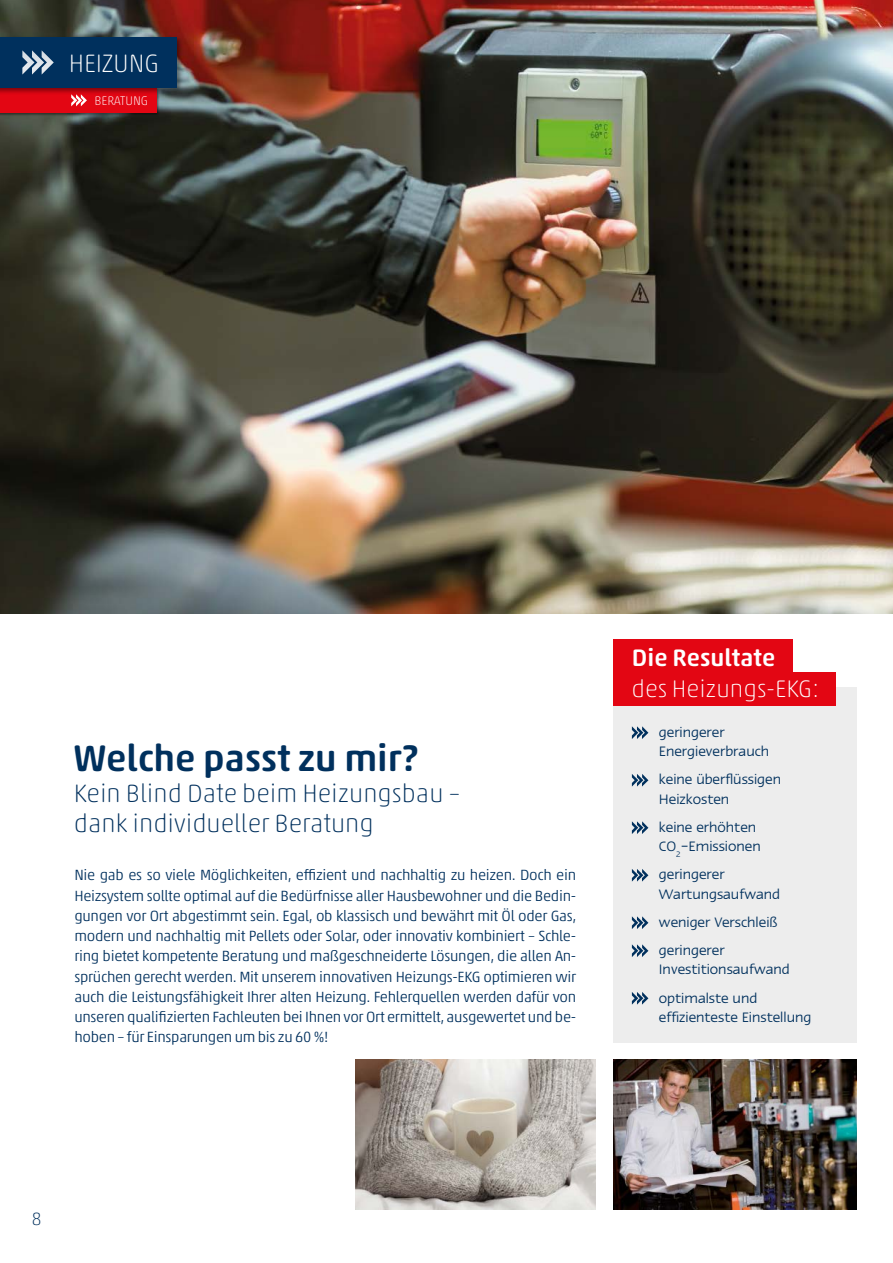
<style>
.page{position:relative;width:893px;height:1263px;background:#fff}
.page>*{position:absolute;margin:0;border:0;box-sizing:border-box;transform-origin:0 0}
.t1{font:500 37.5px "Akko Rounded Std";color:#00305d}
.t2{font:100 25.5px/30.6px "Akko Rounded Pro";color:#00305d}
.t3{font:100 25.5px "Akko Rounded Pro";color:#fff}
.t4{font:100 24.3px "Akko Rounded Pro";color:#fff}
.t5{font:500 24.3px "Akko Rounded Std";color:#fff}
.t6{font:100 18px "Akko Rounded Pro";color:#00305d}
.t7{font:15.75px/19.5px "Linotype Ergo";color:#00305d}
.t8{font:300 15px/20.2px "Akko Pro";letter-spacing:-.02em;color:#00305d;text-align:justify}
.t9{font:100 12.75px "Akko Rounded Pro";color:#fff}
</style>
<div class="page">
<img style="left:355px;top:1059px;width:240px;height:150px">
<img style="left:0;top:0;width:893px;height:614px">
<div style="left:613px;top:687px;width:243px;height:355px;background:#ededed"></div>
<div style="left:613px;top:672px;width:222px;height:33px;background:#e30613"></div>
<div style="left:613px;top:639px;width:180px;height:33px;background:#e30613"></div>
<svg style="left:632px;top:726px;width:16px;height:13px"></svg>
<svg style="left:632px;top:774px;width:16px;height:12px"></svg>
<svg style="left:632px;top:821px;width:16px;height:13px"></svg>
<svg style="left:632px;top:869px;width:16px;height:12px"></svg>
<svg style="left:632px;top:916px;width:16px;height:13px"></svg>
<svg style="left:632px;top:944px;width:16px;height:13px"></svg>
<svg style="left:632px;top:992px;width:16px;height:13px"></svg>
<img style="left:613px;top:1059px;width:243px;height:150px">
<div style="left:0;top:87px;width:160px;height:29px;background:#000;opacity:.45"></div>
<div style="left:0;top:88px;width:157px;height:25px;background:#e30613"></div>
<svg style="left:71px;top:95px;width:16px;height:11px"></svg>
<div style="left:0;top:36px;width:184px;height:59px;background:#000;opacity:.45"></div>
<div style="left:0;top:37px;width:176px;height:51px;background:#00305d"></div>
<svg style="left:22px;top:50px;width:32px;height:25px"></svg>
<h2 class="t3" style="left:69px;top:48px;width:92px">HEIZUNG</h2>
<p class="t9" style="left:94px;top:93px;width:55px">BERATUNG</p>
<h1 class="t1" style="left:74px;top:735px;width:346px">Welche passt zu mir?</h1>
<h2 class="t2" style="left:74px;top:778px;width:388px">Kein Blind Date beim Heizungsbau – dank individueller Beratung</h2>
<p class="t8" style="left:74px;top:865px;width:504px">Nie gab es so viele Möglichkeiten, effizient und nachhaltig zu heizen. Doch ein Heizsystem sollte optimal auf die Bedürfnisse aller Hausbewohner und die Bedin&shy;gungen vor Ort abgestimmt sein. Egal, ob klassisch und bewährt mit Öl oder Gas, modern und nachhaltig mit Pellets oder Solar, oder innovativ kombiniert – Schle&shy;ring bietet kompetente Beratung und maßgeschneiderte Lösungen, die allen An&shy;sprüchen gerecht werden. Mit unserem innovativen Heizungs-EKG optimieren wir auch die Leistungsfähigkeit Ihrer alten Heizung. Fehlerquellen werden dafür von unseren qualifizierten Fachleuten bei Ihnen vor Ort ermittelt, ausgewertet und be&shy;hoben – für Einsparungen um bis zu 60 %!</p>
<h3 class="t5" style="left:632px;top:643px;width:145px">Die Resultate</h3>
<h3 class="t4" style="left:631px;top:674px;width:189px">des Heizungs-EKG:</h3>
<p class="t7" style="left:659px;top:722px;width:112px">geringerer<br>Energieverbrauch</p>
<p class="t7" style="left:659px;top:770px;width:124px">keine überflüssigen<br>Heizkosten</p>
<p class="t7" style="left:659px;top:817px;width:103px">keine erhöhten<br>CO<sub>2</sub>–Emissionen</p>
<p class="t7" style="left:659px;top:865px;width:123px">geringerer<br>Wartungsaufwand</p>
<p class="t7" style="left:659px;top:908px;width:120px;line-height:28px">weniger Verschleiß geringerer</p>
<p class="t7" style="left:659px;top:955px;width:132px;line-height:28px">Investitionsaufwand optimalste und</p>
<p class="t7" style="left:659px;top:1007px;width:154px">effizienteste Einstellung</p>
<p class="t6" style="left:32px;top:1208px;width:11px">8</p>
</div>
